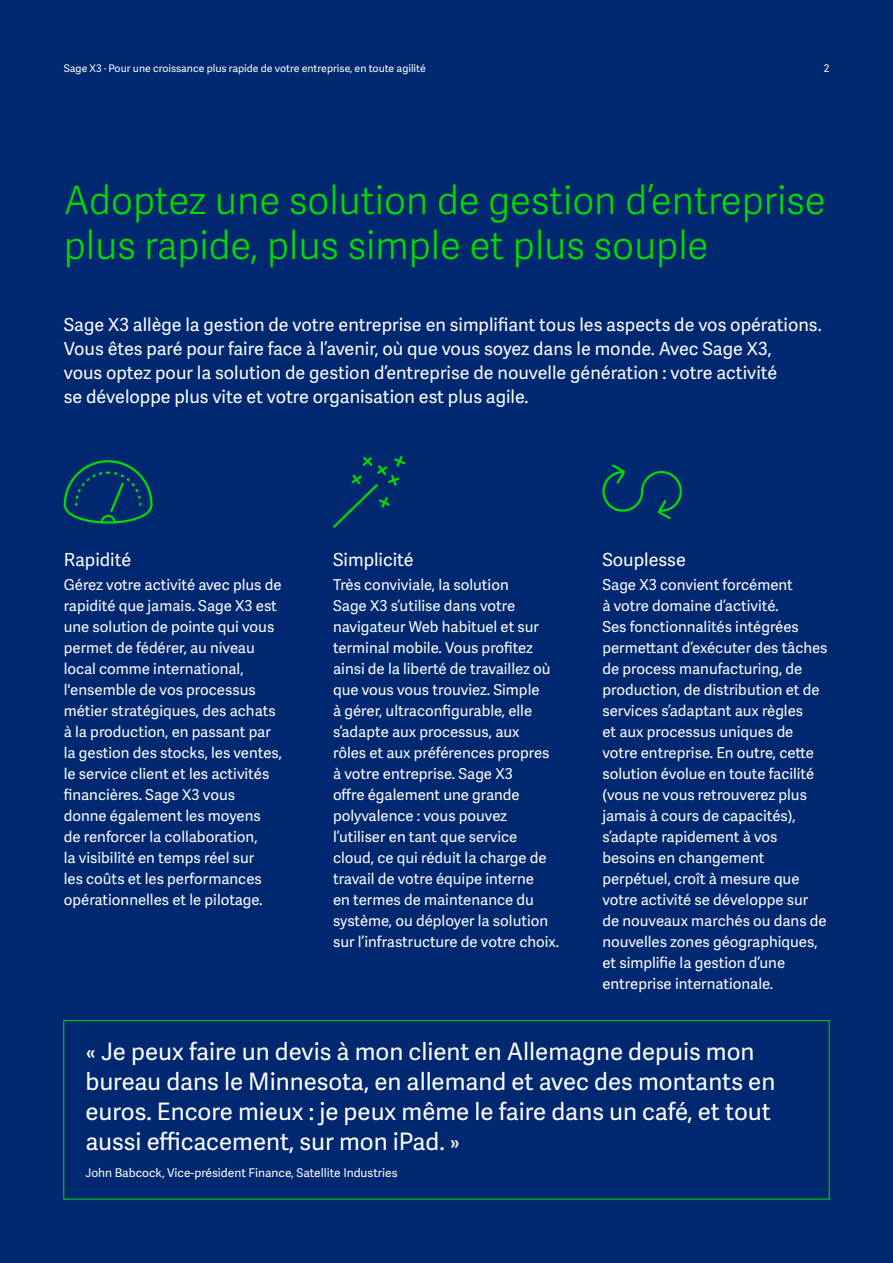
<style>
.page{position:relative;width:893px;height:1263px;background:#002870}
.page>*{position:absolute;margin:0;border:0;box-sizing:border-box;transform-origin:0 0}
.t1{font:39px/45px "Adelle Sans SAGE Lt";color:#00dc00}
.t2{font:24px/30px "Adelle Sans SAGE";color:#fff}
.t3{font:18px/24px "Adelle Sans SAGE";color:#fff}
.t4{font:15px/21px "Adelle Sans SAGE";color:#fff}
.t5{font:12px "Adelle Sans SAGE";color:#fff}
.t6{font:10.5px "Adelle Sans SAGE";color:#fff}
</style>
<div class="page">
<svg style="left:63px;top:460px;width:90px;height:64px"></svg>
<svg style="left:602px;top:464px;width:80px;height:56px"></svg>
<svg style="left:333px;top:456px;width:73px;height:72px"></svg>
<div style="left:63px;top:1020px;width:767px;height:179px;border:1px solid #00dc00"></div>
<p class="t6" style="left:64px;top:61px;width:364px">Sage X3 · Pour une croissance plus rapide de votre entreprise, en toute agilité</p>
<p class="t6" style="left:824px;top:61px;width:7px">2</p>
<h1 class="t1" style="left:64px;top:177px;width:763px">Adoptez une solution de gestion d’entreprise plus rapide, plus simple et plus souple</h1>
<p class="t3" style="left:64px;top:312px;width:759px">Sage X3 allège la gestion de votre entreprise en simplifiant tous les aspects de vos opérations.<br>Vous êtes paré pour faire face à l’avenir, où que vous soyez dans le monde. Avec Sage X3,<br>vous optez pour la solution de gestion d’entreprise de nouvelle génération : votre activité<br>se développe plus vite et votre organisation est plus agile.</p>
<p class="t3" style="left:64px;top:547px;width:69px">Rapidité</p>
<p class="t4" style="left:64px;top:574px;width:220px">Gérez votre activité avec plus de rapidité que jamais. Sage X3 est une solution de pointe qui vous permet de fédérer, au niveau local comme international, l'ensemble de vos processus métier stratégiques, des achats à la production, en passant par la gestion des stocks, les ventes, le service client et les activités financières. Sage X3 vous<br>donne également les moyens<br>de renforcer la collaboration,<br>la visibilité en temps réel sur<br>les coûts et les performances opérationnelles et le pilotage.</p>
<p class="t3" style="left:333px;top:547px;width:82px">Simplicité</p>
<p class="t4" style="left:333px;top:574px;width:228px">Très conviviale, la solution<br>Sage X3 s’utilise dans votre navigateur Web habituel et sur terminal mobile. Vous profitez ainsi de la liberté de travaillez où que vous vous trouviez. Simple<br>à gérer, ultraconfigurable, elle s’adapte aux processus, aux<br>rôles et aux préférences propres à votre entreprise. Sage X3<br>offre également une grande polyvalence : vous pouvez l’utiliser en tant que service cloud, ce qui réduit la charge de travail de votre équipe interne<br>en termes de maintenance du système, ou déployer la solution sur l’infrastructure de votre choix.</p>
<p class="t3" style="left:602px;top:547px;width:85px">Souplesse</p>
<p class="t4" style="left:602px;top:574px;width:227px">Sage X3 convient forcément<br>à votre domaine d’activité.<br>Ses fonctionnalités intégrées permettant d’exécuter des tâches de process manufacturing, de production, de distribution et de services s’adaptant aux règles<br>et aux processus uniques de votre entreprise. En outre, cette solution évolue en toute facilité (vous ne vous retrouverez plus jamais à cours de capacités), s’adapte rapidement à vos besoins en changement perpétuel, croît à mesure que votre activité se développe sur de nouveaux marchés ou dans de nouvelles zones géographiques, et simplifie la gestion d’une entreprise internationale.</p>
<h2 class="t2" style="left:85px;top:1036px;width:691px">« Je peux faire un devis à mon client en Allemagne depuis mon bureau dans le Minnesota, en allemand et avec des montants en euros. Encore mieux : je peux même le faire dans un café, et tout aussi efficacement, sur mon iPad. »</h2>
<p class="t5" style="left:85px;top:1165px;width:314px">John Babcock, Vice-président Finance, Satellite Industries</p>
</div>
